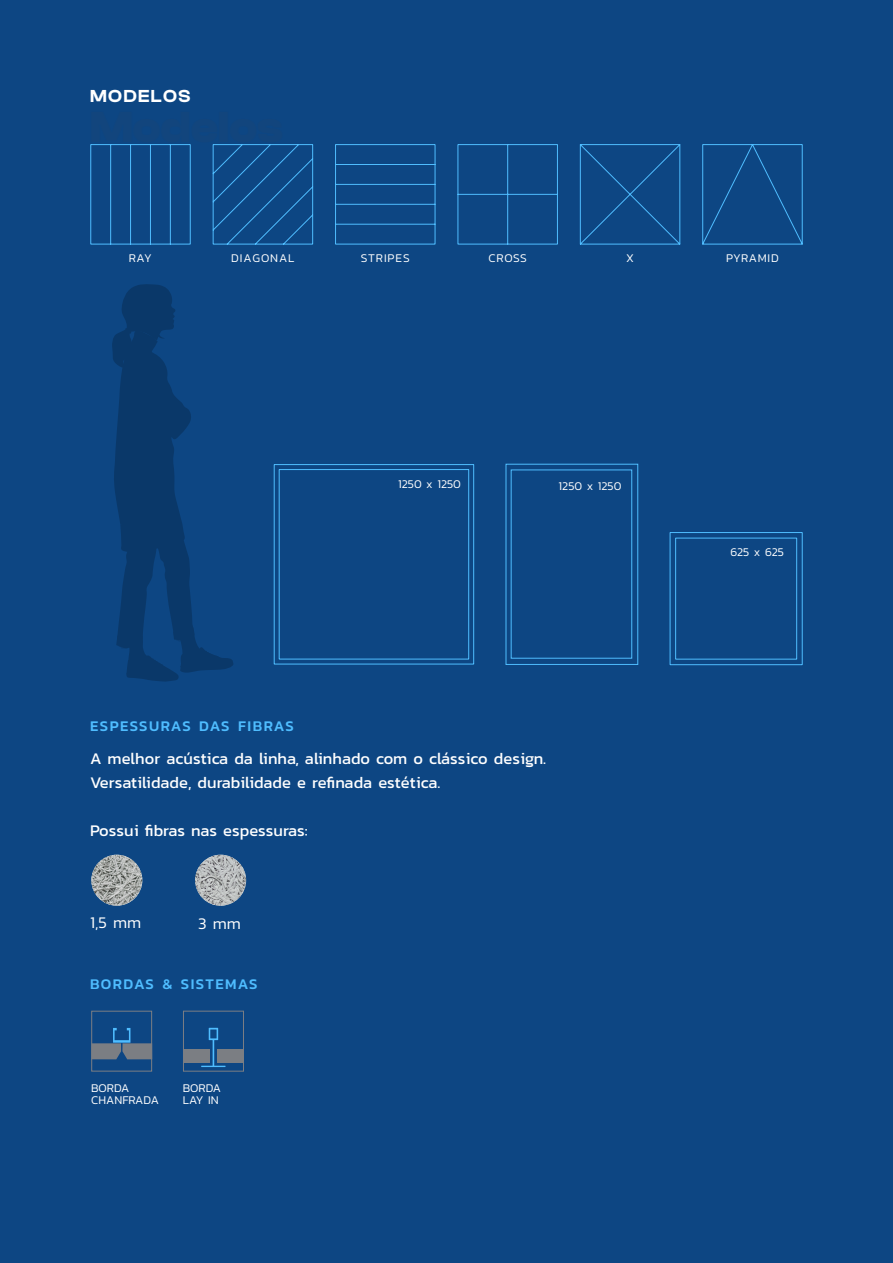
<style>
.page{position:relative;width:893px;height:1263px;background:#0d4683}
.page>*{position:absolute;margin:0;border:0;box-sizing:border-box;transform-origin:0 0}
.t1{font:600 18px "Clash Display";letter-spacing:.075em;color:#fff}
.t2{font:16.5px/24px "Kanit";color:#fff}
.t3{font:300 16.5px "Kanit";color:#fff}
.t4{font:500 15px "Kanit";letter-spacing:.1em;color:#4fbdff}
.t5{font:300 12px/12px "Kanit";color:#fff}
.t6{font:300 12px "Kanit";letter-spacing:.075em;color:#fff}
.t7{font:300 12px "Kanit";letter-spacing:.05em;color:#fff}
</style>
<div class="page">
<img style="left:91px;top:855px;width:51px;height:51px;border-radius:25px">
<img style="left:195px;top:855px;width:51px;height:51px;border-radius:25px">
<svg style="left:112px;top:284px;width:121px;height:398px"></svg>
<svg style="left:669px;top:532px;width:134px;height:133px"></svg>
<svg style="left:273px;top:464px;width:201px;height:201px"></svg>
<svg style="left:90px;top:144px;width:101px;height:101px"></svg>
<svg style="left:212px;top:144px;width:102px;height:101px"></svg>
<svg style="left:335px;top:144px;width:101px;height:101px"></svg>
<svg style="left:457px;top:144px;width:101px;height:101px"></svg>
<svg style="left:579px;top:144px;width:102px;height:101px"></svg>
<svg style="left:702px;top:144px;width:101px;height:101px"></svg>
<svg style="left:93px;top:1028px;width:57px;height:31px"></svg>
<div style="left:91px;top:1011px;width:61px;height:60px;border:1px solid #7b7e83"></div>
<div style="left:183px;top:1011px;width:61px;height:60px;border:1px solid #7b7e83"></div>
<svg style="left:201px;top:1028px;width:24px;height:39px"></svg>
<div style="left:183px;top:1049px;width:27px;height:13px;background:#7b7e83"></div>
<div style="left:217px;top:1049px;width:27px;height:13px;background:#7b7e83"></div>
<div style="left:506px;top:464px;width:132px;height:201px;border:1px solid #4fbdff"></div>
<div style="left:511px;top:470px;width:121px;height:188px;border:1px solid #4fbdff"></div>
<p class="t1" style="left:90px;top:86px;width:102px">MODELOS</p>
<p class="t5" style="left:129px;top:252px;width:25px">RAY</p>
<p class="t6" style="left:231px;top:250px;width:65px">DIAGONAL</p>
<p class="t6" style="left:361px;top:250px;width:50px">STRIPES</p>
<p class="t5" style="left:488px;top:252px;width:40px">CROSS</p>
<p class="t5" style="left:626px;top:252px;width:9px">X</p>
<p class="t7" style="left:726px;top:250px;width:54px">PYRAMID</p>
<p class="t5" style="left:398px;top:478px;width:64px">1250 x 1250</p>
<p class="t5" style="left:559px;top:480px;width:64px">1250 x 1250</p>
<p class="t4" style="left:90px;top:715px;width:205px">ESPESSURAS DAS FIBRAS</p>
<p class="t2" style="left:90px;top:746px;width:458px">A melhor acústica da linha, alinhado com o clássico design.<br>Versatilidade, durabilidade e refinada estética.</p>
<p class="t2" style="left:90px;top:818px;width:219px">Possui fibras nas espessuras:</p>
<p class="t3" style="left:90px;top:910px;width:53px">1,5 mm</p>
<p class="t3" style="left:198px;top:912px;width:44px">3 mm</p>
<p class="t4" style="left:90px;top:972px;width:169px">BORDAS &amp; SISTEMAS</p>
<p class="t5" style="left:91px;top:1081px;width:69px">BORDA<br>CHANFRADA</p>
<p class="t5" style="left:183px;top:1081px;width:40px">BORDA<br>LAY IN</p>
<p class="t5" style="left:730px;top:545px;width:55px">625 x 625</p>
</div>
